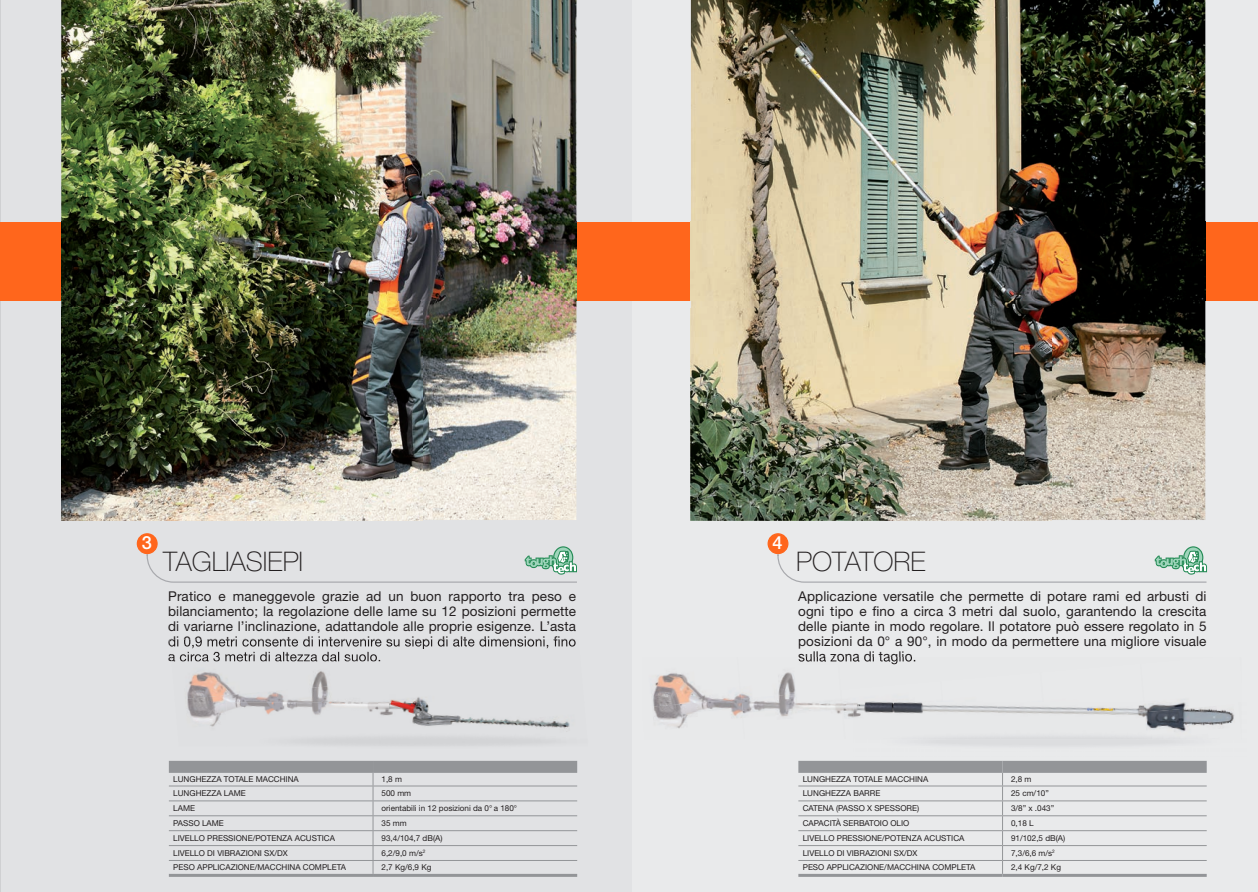
<style>
.page{position:relative;width:1258px;height:892px;background:#fff}
.page>*{position:absolute;margin:0;border:0;box-sizing:border-box;transform-origin:0 0}
.t1{font:100 27px "Helvetica Neue LT Std";color:#231f20}
.t2{font:500 18.15px "Helvetica Neue LT Std";color:#fff}
.t3{font:13.5px/15px "Helvetica Neue LT Std";letter-spacing:.01em;color:#231f20;text-align:justify}
.t4{font:8.1px "Helvetica Neue LT Std";color:#231f20}
</style>
<div class="page">
<div style="left:632px;top:0;width:626px;height:891px;background:#e9eaeb"></div>
<div style="left:1px;top:0;width:631px;height:891px;background:#e1e2e4"></div>
<hr style="left:0;top:0;width:1px;height:891px;background:#cfd0d2">
<div style="left:137px;top:533px;width:20px;height:20px;background:#ff661c;border-radius:50%"></div>
<div style="left:137px;top:533px;width:21px;height:21px;border:1px solid #ff661c;border-radius:50%"></div>
<div style="left:768px;top:533px;width:20px;height:20px;background:#ff661c;border-radius:50%"></div>
<div style="left:767px;top:533px;width:21px;height:21px;border:1px solid #ff661c;border-radius:50%"></div>
<div style="left:0;top:222px;width:1258px;height:78px;background:#ff661c"></div>
<div style="left:169px;top:760px;width:204px;height:12px;background:#939598"></div>
<div style="left:373px;top:760px;width:204px;height:12px;background:#939598"></div>
<hr style="left:169px;top:785px;width:204px;height:1px;background:#939598">
<hr style="left:373px;top:785px;width:204px;height:1px;background:#939598">
<hr style="left:169px;top:800px;width:204px;height:1px;background:#939598">
<hr style="left:373px;top:800px;width:204px;height:1px;background:#939598">
<hr style="left:169px;top:815px;width:204px;height:1px;background:#939598">
<hr style="left:373px;top:815px;width:204px;height:1px;background:#939598">
<hr style="left:169px;top:830px;width:204px;height:1px;background:#939598">
<hr style="left:373px;top:830px;width:204px;height:1px;background:#939598">
<hr style="left:169px;top:844px;width:204px;height:1px;background:#939598">
<hr style="left:373px;top:844px;width:204px;height:1px;background:#939598">
<hr style="left:169px;top:859px;width:204px;height:1px;background:#939598">
<hr style="left:373px;top:859px;width:204px;height:1px;background:#939598">
<svg style="left:373px;top:772px;width:1px;height:101px"></svg>
<hr style="left:169px;top:873px;width:204px;height:3px;background:#939598">
<hr style="left:373px;top:873px;width:204px;height:3px;background:#939598">
<div style="left:798px;top:760px;width:204px;height:12px;background:#939598"></div>
<div style="left:1002px;top:760px;width:204px;height:12px;background:#939598"></div>
<hr style="left:798px;top:785px;width:204px;height:1px;background:#939598">
<hr style="left:1002px;top:785px;width:204px;height:1px;background:#939598">
<hr style="left:798px;top:800px;width:204px;height:1px;background:#939598">
<hr style="left:1002px;top:800px;width:204px;height:1px;background:#939598">
<hr style="left:798px;top:815px;width:204px;height:1px;background:#939598">
<hr style="left:1002px;top:815px;width:204px;height:1px;background:#939598">
<hr style="left:798px;top:830px;width:204px;height:1px;background:#939598">
<hr style="left:1002px;top:830px;width:204px;height:1px;background:#939598">
<hr style="left:798px;top:844px;width:204px;height:1px;background:#939598">
<hr style="left:1002px;top:844px;width:204px;height:1px;background:#939598">
<hr style="left:798px;top:859px;width:204px;height:1px;background:#939598">
<hr style="left:1002px;top:859px;width:204px;height:1px;background:#939598">
<svg style="left:1002px;top:772px;width:1px;height:101px"></svg>
<hr style="left:798px;top:873px;width:204px;height:3px;background:#939598">
<hr style="left:1002px;top:873px;width:204px;height:3px;background:#939598">
<svg style="left:146px;top:534px;width:431px;height:49px"></svg>
<svg style="left:777px;top:534px;width:430px;height:49px"></svg>
<img style="left:61px;top:0;width:515px;height:520px">
<img style="left:61px;top:222px;width:515px;height:78px">
<img style="left:691px;top:0;width:514px;height:520px">
<img style="left:691px;top:222px;width:514px;height:78px">
<img style="left:171px;top:661px;width:99px;height:29px">
<img style="left:276px;top:661px;width:99px;height:20px">
<img style="left:187px;top:690px;width:89px;height:37px">
<img style="left:276px;top:681px;width:75px;height:21px">
<img style="left:383px;top:697px;width:44px;height:5px">
<img style="left:170px;top:639px;width:100px;height:10px">
<img style="left:270px;top:639px;width:100px;height:8px">
<img style="left:371px;top:639px;width:101px;height:10px">
<img style="left:472px;top:639px;width:104px;height:10px">
<img style="left:171px;top:652px;width:176px;height:9px">
<img style="left:347px;top:652px;width:34px;height:9px">
<img style="left:226px;top:702px;width:151px;height:24px">
<img style="left:377px;top:702px;width:52px;height:11px">
<img style="left:536px;top:719px;width:34px;height:24px">
<img style="left:379px;top:713px;width:157px;height:33px">
<img style="left:653px;top:673px;width:85px;height:25px">
<img style="left:738px;top:672px;width:57px;height:26px">
<img style="left:653px;top:698px;width:88px;height:31px">
<img style="left:741px;top:689px;width:100px;height:29px">
<img style="left:841px;top:701px;width:53px;height:17px">
<img style="left:798px;top:657px;width:118px;height:7px">
<img style="left:853px;top:702px;width:144px;height:17px">
<img style="left:997px;top:704px;width:146px;height:10px">
<img style="left:999px;top:711px;width:145px;height:28px">
<img style="left:1144px;top:703px;width:91px;height:36px">
<svg style="left:554px;top:639px;width:5px;height:7px"></svg>
<h2 class="t2" style="left:142px;top:531px;width:12px">3</h2>
<h2 class="t2" style="left:772px;top:531px;width:12px">4</h2>
<h1 class="t1" style="left:163px;top:545px;width:142px">TAGLIASIEPI</h1>
<h1 class="t1" style="left:796px;top:545px;width:131px">POTATORE</h1>
<p class="t3" style="left:168px;top:588px;width:409px">Pratico e maneggevole grazie ad un buon rapporto tra peso e bilanciamento; la regolazione delle lame su 12 posizioni permette di variarne l’inclinazione, adattandole alle proprie esigenze. L’asta di 0,9 metri consente di intervenire su siepi di alte dimensioni, no</p>
<p class="t3" style="left:798px;top:588px;width:410px">Applicazione versatile che permette di potare rami ed arbusti di ogni tipo e no a circa 3 metri dal suolo, garantendo la crescita delle piante in modo regolare. Il potatore può essere regolato in 5 posizioni da 0° a 90°, in modo da permettere una migliore visuale sulla zona di taglio.</p>
<p class="t4" style="left:173px;top:774px;width:127px">LUNGHEZZA TOTALE MACCHINA</p>
<p class="t4" style="left:381px;top:774px;width:22px">1,8 m</p>
<p class="t4" style="left:173px;top:788px;width:74px">LUNGHEZZA LAME</p>
<p class="t4" style="left:381px;top:788px;width:31px">500 mm</p>
<p class="t4" style="left:173px;top:803px;width:23px">LAME</p>
<p class="t4" style="left:381px;top:803px;width:137px">orientabili in 12 posizioni da 0° a 180°</p>
<p class="t4" style="left:173px;top:818px;width:52px">PASSO LAME</p>
<p class="t4" style="left:381px;top:818px;width:27px">35 mm</p>
<p class="t4" style="left:173px;top:833px;width:163px">LIVELLO PRESSIONE/POTENZA ACUSTICA</p>
<p class="t4" style="left:381px;top:833px;width:62px">93,4/104,7 dB(A)</p>
<p class="t4" style="left:173px;top:847px;width:116px">LIVELLO DI VIBRAZIONI SX/DX</p>
<p class="t4" style="left:381px;top:847px;width:45px">6,2/9,0 m/s<sup>2</sup></p>
<p class="t4" style="left:173px;top:862px;width:174px">PESO APPLICAZIONE/MACCHINA COMPLETA</p>
<p class="t4" style="left:381px;top:862px;width:51px">2,7 Kg/6,9 Kg</p>
<p class="t4" style="left:802px;top:774px;width:127px">LUNGHEZZA TOTALE MACCHINA</p>
<p class="t4" style="left:1011px;top:774px;width:22px">2,8 m</p>
<p class="t4" style="left:802px;top:788px;width:79px">LUNGHEZZA BARRE</p>
<p class="t4" style="left:1011px;top:788px;width:39px">25 cm/10”</p>
<p class="t4" style="left:802px;top:803px;width:118px">CATENA (PASSO X SPESSORE)</p>
<p class="t4" style="left:1011px;top:803px;width:45px">3/8” x .043”</p>
<p class="t4" style="left:802px;top:818px;width:108px">CAPACITÀ SERBATOIO OLIO</p>
<p class="t4" style="left:1011px;top:818px;width:24px">0,18 L</p>
<p class="t4" style="left:802px;top:833px;width:163px">LIVELLO PRESSIONE/POTENZA ACUSTICA</p>
<p class="t4" style="left:1011px;top:833px;width:56px">91/102,5 dB(A)</p>
<p class="t4" style="left:802px;top:847px;width:116px">LIVELLO DI VIBRAZIONI SX/DX</p>
<p class="t4" style="left:1011px;top:847px;width:45px">7,3/6,6 m/s<sup>2</sup></p>
<p class="t4" style="left:802px;top:862px;width:174px">PESO APPLICAZIONE/MACCHINA COMPLETA</p>
<p class="t4" style="left:1011px;top:862px;width:51px">2,4 Kg/7,2 Kg</p>
</div>
